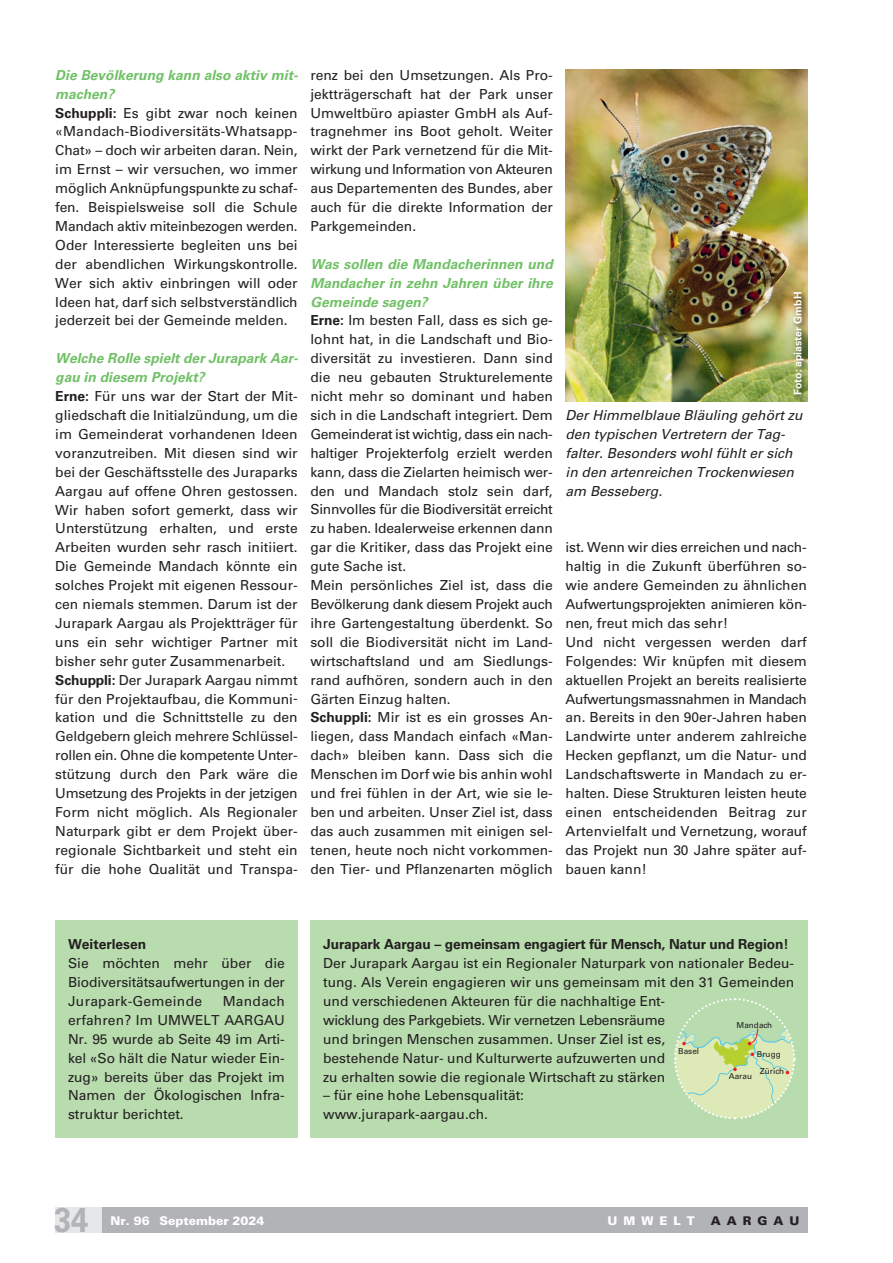
<style>
.page{position:relative;width:893px;height:1263px;background:#fff}
.page>*{position:absolute;margin:0;border:0;box-sizing:border-box;transform-origin:0 0}
.t1{font:700 34.5px "Univers LT Std";color:#b2b3b7;scale:.9 1}
.t2{font:13.8px/18.9px "Univers LT Std";color:#231f20}
.t3{font:italic 13.8px/18.9px "Univers LT Std";color:#231f20}
.t4{font:700 13.8px "Univers LT Std";letter-spacing:-.01em;color:#231f20}
.t5{font:900 12px "Univers LT Std";color:#fff}
.t6{font:900 12px "Univers LT Std";letter-spacing:.5em;color:#231f20}
.t7{font:700 10.5px "Univers LT Std";color:#fff}
.t8{font:8.25px "Univers LT Std";color:#231f20}
.s1{font-weight:700;font-style:italic;color:#71c167}
.s2{font-weight:700}
</style>
<div class="page">
<div style="left:102px;top:1207px;width:706px;height:26px;background:#b2b3b7"></div>
<div style="left:55px;top:1207px;width:47px;height:26px;background:#e6e7e9"></div>
<div style="left:55px;top:920px;width:243px;height:218px;background:#b8dcae"></div>
<div style="left:310px;top:920px;width:498px;height:218px;background:#b8dcae"></div>
<img style="left:566px;top:69px;width:242px;height:332px">
<svg style="left:674px;top:998px;width:121px;height:121px"></svg>
<div style="left:792px;top:291px;width:19px;height:110px;background:#231f20;opacity:.75"></div>
<p class="t2" style="left:55px;top:65px;width:244px"><span class="s1">Die Bevölkerung kann also aktiv mit&shy;machen?<br></span><span class="s2">Schuppli:</span> Es gibt zwar noch keinen «Mandach-Biodiversitäts-Whatsapp-Chat» – doch wir arbeiten daran. Nein, im Ernst – wir versuchen, wo immer möglich Anknüpfungspunkte zu schaf&shy;fen. Beispielsweise soll die Schule Mandach aktiv miteinbezogen werden.<br>Oder Interessierte begleiten uns bei der abendlichen Wirkungskontrolle.<br>Wer sich aktiv einbringen will oder Ideen hat, darf sich selbstverständlich jederzeit bei der Gemeinde melden.</p>
<p class="t2" style="left:55px;top:349px;width:244px"><span class="s1">Welche Rolle spielt der Jurapark Aar&shy;gau in diesem Projekt?<br></span><span class="s2">Erne:</span> Für uns war der Start der Mit&shy;gliedschaft die Initialzündung, um die im Gemeinderat vorhandenen Ideen voranzutreiben. Mit diesen sind wir bei der Geschäftsstelle des Juraparks Aargau auf offene Ohren gestossen.<br>Wir haben sofort gemerkt, dass wir Unterstützung erhalten, und erste Arbeiten wurden sehr rasch initiiert.<br>Die Gemeinde Mandach könnte ein solches Projekt mit eigenen Ressour&shy;cen niemals stemmen. Darum ist der Jurapark Aargau als Projektträger für uns ein sehr wichtiger Partner mit bisher sehr guter Zusammenarbeit.<br><span class="s2">Schuppli:</span> Der Jurapark Aargau nimmt für den Projektaufbau, die Kommuni&shy;kation und die Schnittstelle zu den Geldgebern gleich mehrere Schlüssel&shy;rollen ein. Ohne die kompetente Unter&shy;stützung durch den Park wäre die Umsetzung des Projekts in der jetzigen Form nicht möglich. Als Regionaler Naturpark gibt er dem Projekt über&shy;regionale Sichtbarkeit und steht ein für die hohe Qualität und Transpa-</p>
<p class="t2" style="left:310px;top:65px;width:244px;text-align:justify">renz bei den Umsetzungen. Als Pro&shy;jektträgerschaft hat der Park unser Umweltbüro apiaster GmbH als Auf&shy;tragnehmer ins Boot geholt. Weiter wirkt der Park vernetzend für die Mit&shy;wirkung und Information von Akteuren aus Departementen des Bundes, aber auch für die direkte Information der Parkgemeinden.</p>
<p class="t2" style="left:310px;top:254px;width:244px"><span class="s1">Was sollen die Mandacherinnen und Mandacher in zehn Jahren über ihre Gemeinde sagen?<br></span><span class="s2">Erne:</span> Im besten Fall, dass es sich ge&shy;lohnt hat, in die Landschaft und Bio&shy;diversität zu investieren. Dann sind die neu gebauten Strukturelemente nicht mehr so dominant und haben sich in die Landschaft integriert. Dem Gemeinderat ist wichtig, dass ein nach&shy;haltiger Projekterfolg erzielt werden kann, dass die Zielarten heimisch wer&shy;den und Mandach stolz sein darf, Sinnvolles für die Biodiversität erreicht zu haben. Idealerweise erkennen dann gar die Kritiker, dass das Projekt eine gute Sache ist.<br>Mein persönliches Ziel ist, dass die Bevölkerung dank diesem Projekt auch ihre Gartengestaltung überdenkt. So soll die Biodiversität nicht im Land&shy;wirtschaftsland und am Siedlungs&shy;rand aufhören, sondern auch in den Gärten Einzug halten.<br><span class="s2">Schuppli:</span> Mir ist es ein grosses An&shy;liegen, dass Mandach einfach «Man&shy;dach» bleiben kann. Dass sich die Menschen im Dorf wie bis anhin wohl und frei fühlen in der Art, wie sie le&shy;ben und arbeiten. Unser Ziel ist, dass das auch zusammen mit einigen sel&shy;tenen, heute noch nicht vorkommen&shy;den Tier- und Pflanzenarten möglich</p>
<p class="t7" style="left:792px;top:395px;width:104px;rotate:-90deg">Foto: apiaster GmbH</p>
<p class="t3" style="left:566px;top:406px;width:238px">Der Himmelblaue Bläuling gehört zu den typischen Vertretern der Tag&shy;falter. Besonders wohl fühlt er sich in den artenreichen Trockenwiesen am Besseberg.</p>
<p class="t2" style="left:566px;top:538px;width:243px">ist. Wenn wir dies erreichen und nach&shy;haltig in die Zukunft überführen so&shy;wie andere Gemeinden zu ähnlichen Aufwertungsprojekten animieren kön&shy;nen, freut mich das sehr!<br>Und nicht vergessen werden darf Folgendes: Wir knüpfen mit diesem aktuellen Projekt an bereits realisierte Aufwertungsmassnahmen in Mandach an. Bereits in den 90er-Jahren haben Landwirte unter anderem zahlreiche Hecken gepflanzt, um die Natur- und Landschaftswerte in Mandach zu er&shy;halten. Diese Strukturen leisten heute einen entscheidenden Beitrag zur Artenvielfalt und Vernetzung, worauf das Projekt nun 30 Jahre später auf&shy;bauen kann!</p>
<p class="t4" style="left:68px;top:936px;width:80px">Weiterlesen</p>
<p class="t2" style="left:68px;top:954px;width:218px;text-align:justify">Sie möchten mehr über die Biodiversitätsaufwertungen in der Jurapark-Gemeinde</p>
<p class="t2" style="left:68px;top:992px;width:218px;text-align:justify;text-indent:155px">Mandach erfahren? Im UMWELT AARGAU Nr. 95 wurde ab Seite 49 im Arti&shy;kel «So hält die Natur wieder Ein&shy;zug» bereits über das Projekt im Namen der Ökologischen Infra&shy;struktur berichtet.</p>
<p class="t4" style="left:323px;top:936px;width:467px">Jurapark Aargau – gemeinsam engagiert für Mensch, Natur und Region!</p>
<p class="t2" style="left:323px;top:954px;width:473px">Der Jurapark Aargau ist ein Regionaler Naturpark von nationaler Bedeu&shy;tung. Als Verein engagieren wir uns gemeinsam mit den 31 Gemeinden und verschiedenen Akteuren für die nachhaltige Ent-<br>wicklung des Parkgebiets. Wir vernetzen Lebensräume<br>und bringen Menschen zusammen. Unser Ziel ist es,<br>bestehende Natur- und Kulturwerte aufzuwerten und<br>zu erhalten sowie die regionale Wirtschaft zu stärken</p>
<p class="t2" style="left:323px;top:1086px;width:202px">– für eine hohe Lebensqualität: www.jurapark-aargau.ch.</p>
<p class="t8" style="left:737px;top:1020px;width:37px">Mandach</p>
<p class="t8" style="left:678px;top:1047px;width:22px">Basel</p>
<p class="t8" style="left:757px;top:1049px;width:25px">Brugg</p>
<p class="t8" style="left:760px;top:1066px;width:26px">Zürich</p>
<p class="t8" style="left:729px;top:1072px;width:25px">Aarau</p>
<h1 class="t1" style="left:54px;top:1200px;width:40px">34</h1>
<p class="t5" style="left:111px;top:1213px;width:156px">Nr. 96 September 2024</p>
<p class="t5" style="left:608px;top:1213px;width:89px">UMWELT</p>
<p class="t6" style="left:711px;top:1213px;width:90px">AARGAU</p>
</div>
